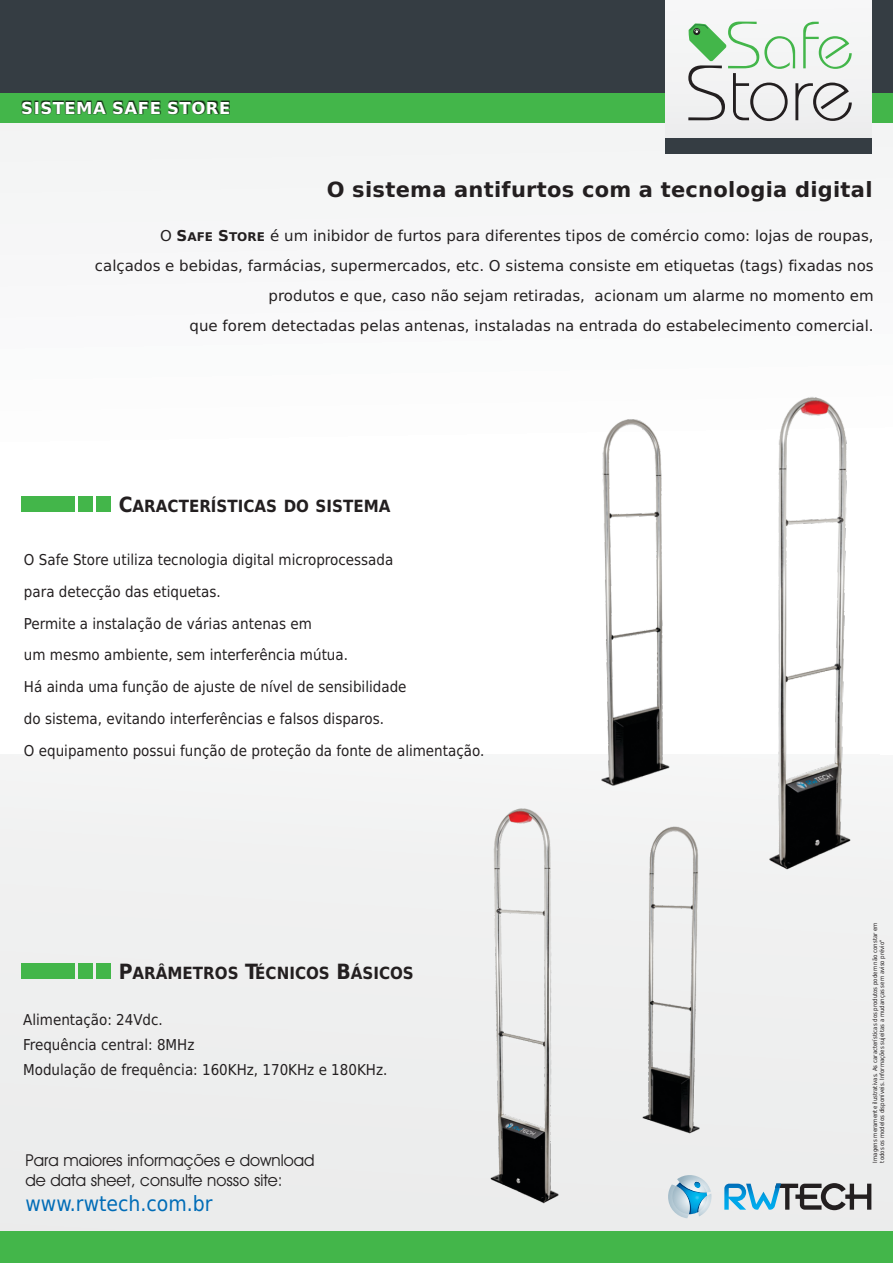
<style>
.page{position:relative;width:893px;height:1263px;background:#fff}
.page>*{position:absolute;margin:0;border:0;box-sizing:border-box;transform-origin:0 0}
.t1{font:78.3px "Baron Light DB Normal";letter-spacing:-.015em;color:#231f20}
.t2{font:66.75px "Baron Light DB Normal";color:#43b64a}
.t3{font:700 21px "DejaVu Sans";letter-spacing:.015em;color:#231f20}
.t4{font:21px "DejaVu Sans Condensed";color:#006cb7}
.t5{font:700 16.8px "DejaVu Sans Condensed";color:#231f20}
.t6{font:16.5px/19.8px "Decker";color:#231f20}
.t7{font:700 16.5px "DejaVu Sans";letter-spacing:.03em;color:#fff}
.t8{font:15px/32px "DejaVu Sans Condensed";color:#231f20}
.t9{font:15px/29.8px "DejaVu Sans";color:#231f20;text-align:right}
.t10{font:6px/7.1px "DejaVu Sans Condensed";color:#231f20}
.s1{font-weight:700}
.s2{font-weight:700;font-size:12px}
.s3{font-size:21px}
</style>
<div class="page">
<div style="left:0;top:754px;width:893px;height:509px;background:#eeefef"></div>
<div style="left:0;top:0;width:893px;height:122px;background:#353d43"></div>
<div style="left:0;top:93px;width:893px;height:29px;background:#43b64a"></div>
<div style="left:0;top:1231px;width:893px;height:32px;background:#43b64a"></div>
<div style="left:665px;top:128px;width:207px;height:26px;background:#353d43"></div>
<div style="left:20px;top:100px;width:210px;height:15px;background:#231f20;opacity:.87"></div>
<div style="left:665px;top:0;width:207px;height:137px;background:#f3f3f3"></div>
<svg style="left:744px;top:1183px;width:127px;height:27px"></svg>
<svg style="left:673px;top:1211px;width:33px;height:7px"></svg>
<div style="left:96px;top:496px;width:15px;height:16px;background:#43b64a"></div>
<div style="left:78px;top:496px;width:15px;height:16px;background:#43b64a"></div>
<div style="left:21px;top:496px;width:54px;height:16px;background:#43b64a"></div>
<div style="left:96px;top:963px;width:15px;height:16px;background:#43b64a"></div>
<div style="left:78px;top:963px;width:15px;height:16px;background:#43b64a"></div>
<div style="left:21px;top:963px;width:54px;height:16px;background:#43b64a"></div>
<svg style="left:688px;top:23px;width:39px;height:38px"></svg>
<img style="left:601px;top:396px;width:250px;height:474px">
<img style="left:490px;top:783px;width:254px;height:428px">
<p class="t7" style="left:21px;top:101px;width:211px">SISTEMA SAFE STORE</p>
<h2 class="t2" style="left:725px;top:6px;width:130px">Safe</h2>
<h1 class="t1" style="left:685px;top:47px;width:170px">Store</h1>
<h3 class="t3" style="left:327px;top:181px;width:547px">O sistema antifurtos com a tecnologia digital</h3>
<p class="t9" style="left:95px;top:222px;width:780px">O <span class="s1">S</span><span class="s2">AFE</span> <span class="s1">S</span><span class="s2">TORE</span> é um inibidor de furtos para diferentes tipos de comércio como: lojas de roupas, calçados e bebidas, farmácias, supermercados, etc. O sistema consiste em etiquetas (tags) fixadas nos produtos e que, caso não sejam retiradas, acionam um alarme no momento em<br>que forem detectadas pelas antenas, instaladas na entrada do estabelecimento comercial.</p>
<p class="t5" style="left:119px;top:499px;width:273px"><span class="s3">C</span>ARACTERÍSTICAS DO SISTEMA</p>
<p class="t8" style="left:24px;top:545px;width:462px">O Safe Store utiliza tecnologia digital microprocessada<br>para detecção das etiquetas.<br>Permite a instalação de várias antenas em<br>um mesmo ambiente, sem interferência mútua.<br>Há ainda uma função de ajuste de nível de sensibilidade<br>do sistema, evitando interferências e falsos disparos.<br>O equipamento possui função de proteção da fonte de alimentação.</p>
<p class="t5" style="left:119px;top:966px;width:297px"><span class="s3">P</span>ARÂMETROS <span class="s3">T</span>ÉCNICOS <span class="s3">B</span>ÁSICOS</p>
<p class="t8" style="left:23px;top:1008px;width:366px;line-height:25px">Alimentação: 24Vdc.<br>Frequência central: 8MHz<br>Modulação de frequência: 160KHz, 170KHz e 180KHz.</p>
<p class="t6" style="left:25px;top:1150px;width:290px">Para maiores informações e download de data sheet, consulte nosso site:</p>
<h3 class="t4" style="left:25px;top:1195px;width:189px">www.rwtech.com.br</h3>
<p class="t10" style="left:872px;top:1162px;width:242px;rotate:-90deg">Imagens meramente ilustrativas. As características dos produtos podem não constar em todos os modelos disponíveis. Informações sujeitas a mudanças sem aviso prévio"</p>
</div>
